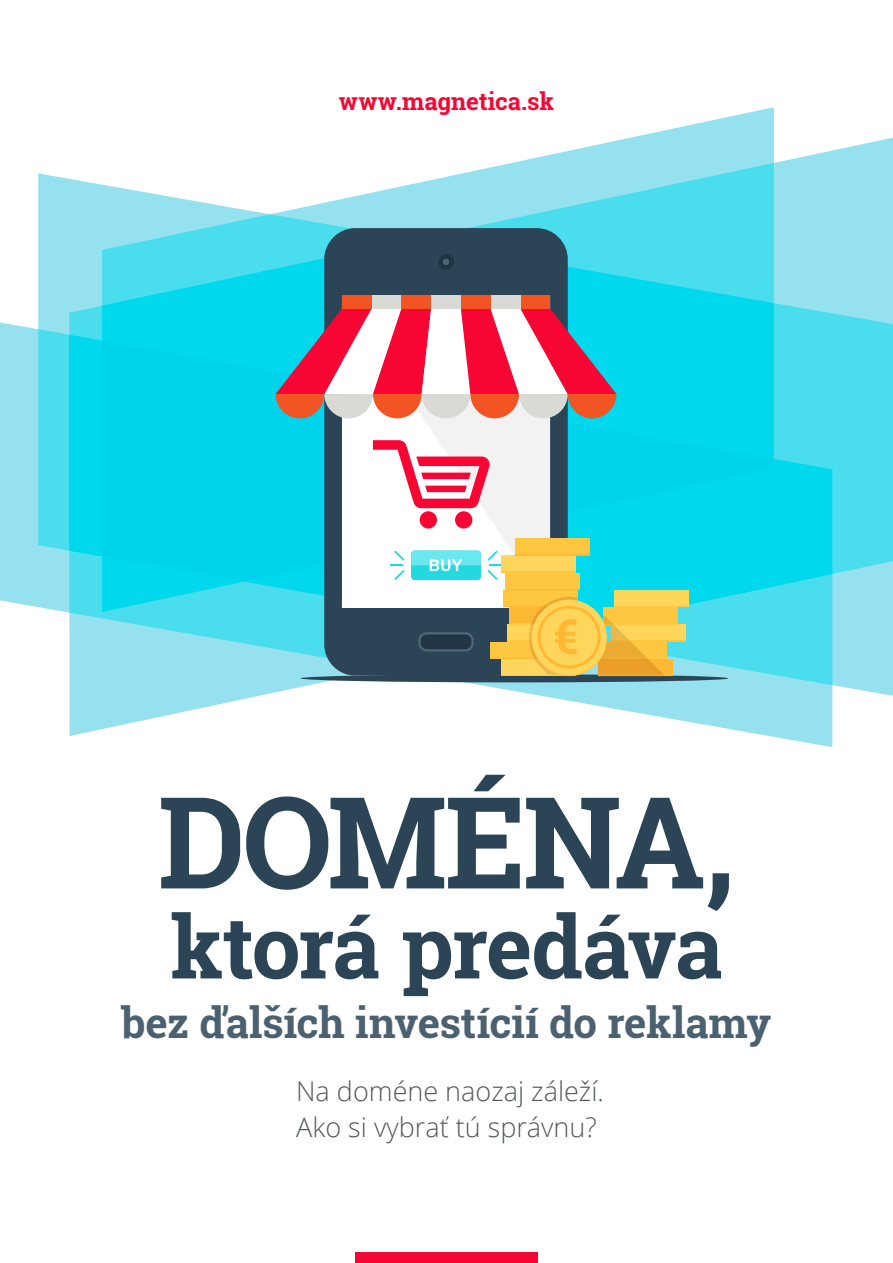
<style>
.page{position:relative;width:893px;height:1263px;background:#fff}
.page>*{position:absolute;margin:0;border:0;box-sizing:border-box;transform-origin:0 0}
.t1{font:700 127.5px "Roboto Slab";letter-spacing:-.03em;color:#2b4557}
.t2{font:700 87px "Roboto Slab";letter-spacing:-.025em;color:#2b4557}
.t3{font:700 42px "Roboto Slab";letter-spacing:-.01em;color:#4b6170}
.t4{font:300 27px/36px "Open Sans";color:#535a5c}
.t5{font:700 24px "Roboto Slab";color:#f70633}
</style>
<div class="page">
<div style="left:355px;top:1252px;width:182px;height:11px;background:#f70633"></div>
<svg style="left:465px;top:107px;width:309px;height:66px"></svg>
<svg style="left:38px;top:173px;width:855px;height:523px;background:#6de0ef"></svg>
<svg style="left:0;top:322px;width:832px;height:425px"></svg>
<div style="left:301px;top:674px;width:427px;height:8px;background:#2b4557;border-radius:50%"></div>
<svg style="left:324px;top:228px;width:244px;height:448px;fill:#2b4557"></svg>
<svg style="left:418px;top:632px;width:56px;height:19px"></svg>
<div style="left:421px;top:634px;width:50px;height:15px;background:#213645;border-radius:6px"></div>
<div style="left:438px;top:254px;width:16px;height:16px;background:#213645;border-radius:50%"></div>
<svg style="left:443px;top:259px;width:6px;height:6px"></svg>
<div style="left:371px;top:296px;width:30px;height:13px;background:#d9d9d6"></div>
<div style="left:401px;top:296px;width:30px;height:13px;background:#f25424"></div>
<div style="left:431px;top:296px;width:30px;height:13px;background:#d9d9d6"></div>
<div style="left:461px;top:296px;width:30px;height:13px;background:#f25424"></div>
<div style="left:521px;top:296px;width:29px;height:13px;background:#f25424"></div>
<svg style="left:276px;top:309px;width:340px;height:109px"></svg>
<div style="left:342px;top:296px;width:29px;height:13px;background:#f25424"></div>
<div style="left:491px;top:296px;width:30px;height:13px;background:#d9d9d6"></div>
<svg style="left:373px;top:440px;width:117px;height:89px"></svg>
<svg style="left:390px;top:551px;width:15px;height:29px"></svg>
<svg style="left:487px;top:551px;width:14px;height:29px"></svg>
<div style="left:411px;top:551px;width:70px;height:29px;background:#21d9de;border-radius:4px"></div>
<svg style="left:411px;top:551px;width:70px;height:20px"></svg>
<div style="left:598px;top:660px;width:75px;height:16px;background:#ffb833"></div>
<div style="left:598px;top:659px;width:75px;height:15px;background:#ffb833"></div>
<div style="left:592px;top:643px;width:75px;height:16px;background:#ffc740"></div>
<div style="left:592px;top:642px;width:75px;height:15px;background:#ffc740"></div>
<div style="left:610px;top:626px;width:75px;height:16px;background:#ffc740"></div>
<div style="left:610px;top:624px;width:75px;height:16px;background:#ffd65c"></div>
<div style="left:603px;top:609px;width:75px;height:15px;background:#ffc740"></div>
<div style="left:603px;top:607px;width:75px;height:16px;background:#ffc740"></div>
<div style="left:613px;top:592px;width:75px;height:15px;background:#ffc740"></div>
<div style="left:613px;top:590px;width:75px;height:16px;background:#ffd65c"></div>
<div style="left:501px;top:660px;width:75px;height:16px;background:#ffd65c"></div>
<div style="left:501px;top:659px;width:75px;height:15px;background:#ffd65c"></div>
<div style="left:490px;top:643px;width:75px;height:16px;background:#ffc740"></div>
<div style="left:490px;top:642px;width:75px;height:15px;background:#ffc740"></div>
<div style="left:507px;top:626px;width:75px;height:16px;background:#ffc740"></div>
<div style="left:507px;top:624px;width:75px;height:16px;background:#ffd65c"></div>
<div style="left:509px;top:609px;width:75px;height:15px;background:#ffc740"></div>
<div style="left:509px;top:607px;width:75px;height:16px;background:#ffb833"></div>
<div style="left:503px;top:592px;width:75px;height:15px;background:#ffb833"></div>
<div style="left:503px;top:590px;width:75px;height:16px;background:#ffc740"></div>
<div style="left:505px;top:574px;width:75px;height:16px;background:#ffc740"></div>
<div style="left:505px;top:573px;width:75px;height:15px;background:#ffc740"></div>
<div style="left:501px;top:557px;width:75px;height:16px;background:#ffc740"></div>
<div style="left:501px;top:556px;width:75px;height:15px;background:#ffd65c"></div>
<div style="left:515px;top:540px;width:75px;height:16px;background:#ffb833"></div>
<div style="left:515px;top:538px;width:75px;height:16px;background:#ffc740"></div>
<svg style="left:529px;top:597px;width:136px;height:79px"></svg>
<p class="t5" style="left:339px;top:85px;width:217px">www.magnetica.sk</p>
<h1 class="t1" style="left:158px;top:755px;width:579px">Doména,</h1>
<h2 class="t2" style="left:170px;top:887px;width:554px">ktorá predáva</h2>
<h3 class="t3" style="left:122px;top:994px;width:651px">bez ďalších investícií do reklamy</h3>
<p class="t4" style="left:296px;top:1072px;width:309px">Na doméne naozaj záleží.<br>Ako si vybrať tú správnu?</p>
</div>
